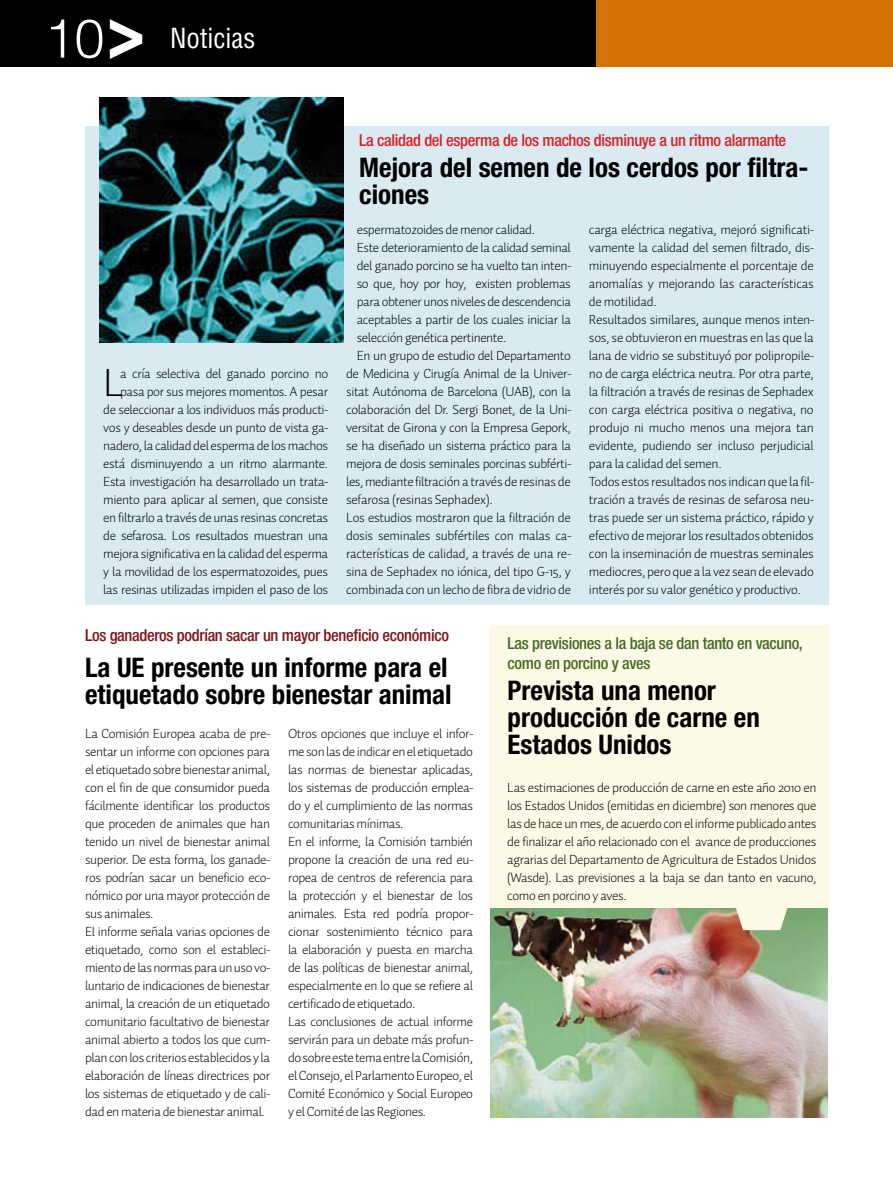
<style>
.page{position:relative;width:893px;height:1191px;background:#fff}
.page>*{position:absolute;margin:0;border:0;box-sizing:border-box;transform-origin:0 0}
.t1{font:700 86.55px "Helvetica";color:#fff}
.t2{font:300 54px "Helvetica";color:#fff}
.t3{font:300 40.35px "Auto 1";color:#000}
.t4{font:700 condensed 27px/27px "Helvetica Neue LT Std";color:#000}
.t5{font:condensed 27px "Helvetica";color:#fff}
.t6{font:500 condensed 16.5px/19.8px "Helvetica Neue LT Std";letter-spacing:-.02em;color:#486b25}
.t7{font:500 condensed 16.5px "Helvetica Neue LT Std";letter-spacing:-.02em;color:#db2125}
.t8{font:500 condensed 16.5px "Helvetica Neue LT Std";letter-spacing:-.02em;color:#7f1418}
.t9{font:300 13.5px/18px "Auto 1";letter-spacing:-.03em;color:#000}
</style>
<div class="page">
<div style="left:85px;top:126px;width:744px;height:479px;background:#d9eaf2"></div>
<div style="left:489px;top:625px;width:340px;height:287px;background:#fcfae6"></div>
<img style="left:100px;top:98px;width:244px;height:244px">
<div style="left:0;top:0;width:601px;height:66px;background:#000"></div>
<div style="left:597px;top:0;width:296px;height:66px;background:#d47204"></div>
<img style="left:490px;top:909px;width:338px;height:208px">
<svg style="left:733px;top:900px;width:57px;height:30px;background:#ebe7d0"></svg>
<h1 class="t1" style="left:165px;top:14px;width:52px;rotate:90deg">^</h1>
<h2 class="t2" style="left:44px;top:5px;width:62px">10</h2>
<h3 class="t5" style="left:170px;top:21px;width:87px">Noticias</h3>
<p class="t9" style="left:103px;top:364px;width:227px;text-align:right">a cría selectiva del ganado porcino no pasa por sus mejores momentos. A pesar<br>de seleccionar a los individuos más producti&shy;vos y deseables desde un punto de vista ga&shy;nadero, la calidad del esperma de los machos está disminuyendo a un ritmo alarmante.<br>Esta investigación ha desarrollado un trata&shy;miento para aplicar al semen, que consiste en filtrarlo a través de unas resinas concretas de sefarosa. Los resultados muestran una mejora significativa en la calidad del esperma y la movilidad de los espermatozoides, pues las resinas utilizadas impiden el paso de los</p>
<h3 class="t3" style="left:103px;top:358px;width:22px">L</h3>
<p class="t7" style="left:359px;top:130px;width:428px">La calidad del esperma de los machos disminuye a un ritmo alarmante</p>
<h3 class="t4" style="left:359px;top:154px;width:450px">Mejora del semen de los cerdos por filtra&shy;ciones</h3>
<p class="t9" style="left:357px;top:220px;width:180px">espermatozoides de menor calidad.</p>
<p class="t9" style="left:357px;top:238px;width:216px">Este deterioramiento de la calidad seminal</p>
<p class="t9" style="left:357px;top:256px;width:216px">del ganado porcino se ha vuelto tan inten-</p>
<p class="t9" style="left:357px;top:274px;width:216px">so que, hoy por hoy, existen problemas</p>
<p class="t9" style="left:357px;top:292px;width:216px">para obtener unos niveles de descendencia</p>
<p class="t9" style="left:357px;top:310px;width:216px">aceptables a partir de los cuales iniciar la</p>
<p class="t9" style="left:357px;top:328px;width:151px">selección genética pertinente.</p>
<p class="t9" style="left:357px;top:346px;width:216px">En un grupo de estudio del Departamento</p>
<p class="t9" style="left:346px;top:364px;width:227px">de Medicina y Cirugía Animal de la Univer-</p>
<p class="t9" style="left:346px;top:382px;width:226px">sitat Autónoma de Barcelona (UAB), con la</p>
<p class="t9" style="left:346px;top:400px;width:227px">colaboración del Dr. Sergi Bonet, de la Uni-</p>
<p class="t9" style="left:346px;top:418px;width:226px">versitat de Girona y con la Empresa Gepork,</p>
<p class="t9" style="left:346px;top:436px;width:226px">se ha diseñado un sistema práctico para la</p>
<p class="t9" style="left:346px;top:454px;width:227px">mejora de dosis seminales porcinas subférti-</p>
<p class="t9" style="left:346px;top:472px;width:226px">les, mediante filtración a través de resinas de</p>
<p class="t9" style="left:346px;top:490px;width:148px">sefarosa (resinas Sephadex).</p>
<p class="t9" style="left:346px;top:508px;width:226px">Los estudios mostraron que la filtración de</p>
<p class="t9" style="left:346px;top:526px;width:227px">dosis seminales subfértiles con malas ca-</p>
<p class="t9" style="left:346px;top:544px;width:227px">racterísticas de calidad, a través de una re-</p>
<p class="t9" style="left:346px;top:562px;width:226px">sina de Sephadex no iónica, del tipo G-15, y</p>
<p class="t9" style="left:346px;top:580px;width:226px">combinada con un lecho de fibra de vidrio de</p>
<p class="t9" style="left:589px;top:220px;width:227px">carga eléctrica negativa, mejoró significati&shy;vamente la calidad del semen filtrado, dis&shy;minuyendo especialmente el porcentaje de anomalías y mejorando las características de motilidad.<br>Resultados similares, aunque menos inten&shy;sos, se obtuvieron en muestras en las que la lana de vidrio se substituyó por polipropile&shy;no de carga eléctrica neutra. Por otra parte, la filtración a través de resinas de Sephadex con carga eléctrica positiva o negativa, no produjo ni mucho menos una mejora tan evidente, pudiendo ser incluso perjudicial para la calidad del semen.<br>Todos estos resultados nos indican que la fil&shy;tración a través de resinas de sefarosa neu&shy;tras puede ser un sistema práctico, rápido y efectivo de mejorar los resultados obtenidos con la inseminación de muestras seminales mediocres, pero que a la vez sean de elevado interés por su valor genético y productivo.</p>
<p class="t8" style="left:85px;top:625px;width:365px">Los ganaderos podrían sacar un mayor beneficio económico</p>
<h3 class="t4" style="left:85px;top:653px;width:368px">La UE presente un informe para el etiquetado sobre bienestar animal</h3>
<p class="t9" style="left:85px;top:724px;width:187px">La Comisión Europea acaba de pre&shy;sentar un informe con opciones para el etiquetado sobre bienestar animal, con el fin de que consumidor pueda fácilmente identificar los productos que proceden de animales que han tenido un nivel de bienestar animal superior. De esta forma, los ganade&shy;ros podrían sacar un beneficio eco&shy;nómico por una mayor protección de sus animales.<br>El informe señala varias opciones de etiquetado, como son el estableci&shy;miento de las normas para un uso vo&shy;luntario de indicaciones de bienestar animal, la creación de un etiquetado comunitario facultativo de bienestar animal abierto a todos los que cum&shy;plan con los criterios establecidos y la elaboración de líneas directrices por los sistemas de etiquetado y de cali&shy;dad en materia de bienestar animal.</p>
<p class="t9" style="left:288px;top:724px;width:187px">Otros opciones que incluye el infor&shy;me son las de indicar en el etiquetado las normas de bienestar aplicadas, los sistemas de producción emplea&shy;do y el cumplimiento de las normas comunitarias mínimas.<br>En el informe, la Comisión también propone la creación de una red eu&shy;ropea de centros de referencia para la protección y el bienestar de los animales. Esta red podría propor&shy;cionar sostenimiento técnico para la elaboración y puesta en marcha de las políticas de bienestar animal, especialmente en lo que se refiere al certificado de etiquetado.<br>Las conclusiones de actual informe servirán para un debate más profun&shy;do sobre este tema entre la Comisión, el Consejo, el Parlamento Europeo, el Comité Económico y Social Europeo y el Comité de las Regiones.</p>
<p class="t6" style="left:508px;top:633px;width:297px">Las previsiones a la baja se dan tanto en vacuno, como en porcino y aves</p>
<h3 class="t4" style="left:508px;top:677px;width:254px">Prevista una menor producción de carne en<br>Estados Unidos</h3>
<p class="t9" style="left:507px;top:778px;width:311px;text-align:justify">Las estimaciones de producción de carne en este año 2010 en los Estados Unidos (emitidas en diciembre) son menores que las de hace un mes, de acuerdo con el informe publicado antes de finalizar el año relacionado con el avance de producciones agrarias del Departamento de Agricultura de Estados Unidos (Wasde). Las previsiones a la baja se dan tanto en vacuno, como en porcino y aves.</p>
</div>
